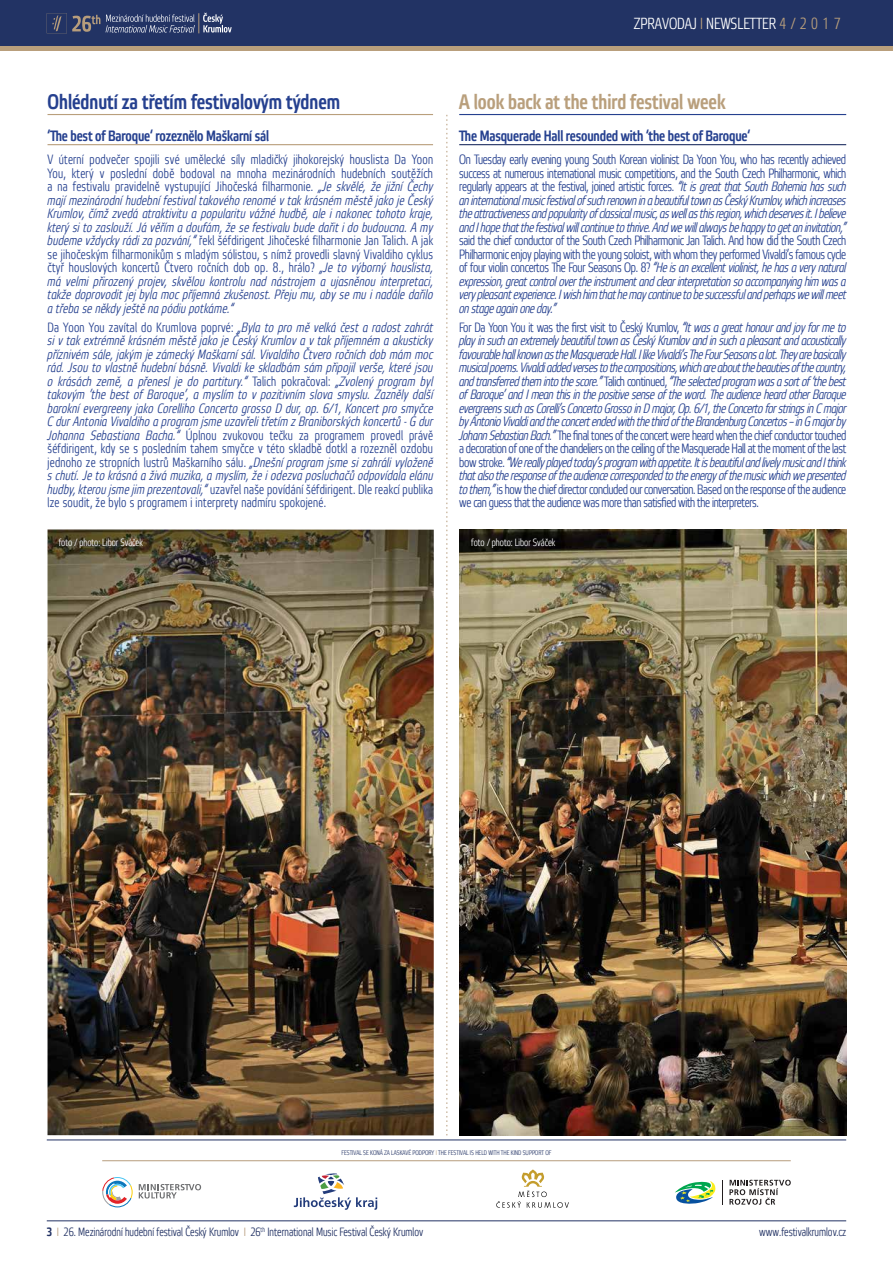
<style>
.page{position:relative;width:893px;height:1263px;background:#fff}
.page>*{position:absolute;margin:0;border:0;box-sizing:border-box;transform-origin:0 0}
.t1{font:500 21px "Etelka Narrow";color:#25408f}
.t2{font:500 21px "Etelka Narrow";color:#b99f7c}
.t3{font:300 16.05px "Etelka Narrow";color:#fff}
.t4{font:500 15px "Etelka Narrow";letter-spacing:-.01em;color:#25408f}
.t5{font:italic 300 13.5px/13.5px "Etelka Narrow";letter-spacing:-.02em;color:#25408f;text-align:justify}
.t6{font:300 12px "Etelka Narrow";color:#223264}
.t7{font:300 10.5px "Etelka Narrow";color:#fff}
.t8{font:300 6.75px "Etelka Narrow";color:#223264}
.s1{color:#b99f7c}
.s2{font-style:normal}
.s3{color:#b79c7c}
.s4{font-weight:500}
</style>
<div class="page">
<div style="left:0;top:0;width:893px;height:48px;background:#223364"></div>
<div style="left:0;top:46px;width:893px;height:5px;background:#b99f7c"></div>
<svg style="left:47px;top:13px;width:53px;height:20px"></svg>
<svg style="left:106px;top:13px;width:126px;height:20px"></svg>
<hr style="left:47px;top:1220px;width:799px;height:1px;background:#223264">
<hr style="left:47px;top:1139px;width:799px;height:1px;background:#223264">
<svg style="left:139px;top:1184px;width:62px;height:14px"></svg>
<svg style="left:102px;top:1177px;width:31px;height:30px"></svg>
<svg style="left:294px;top:1173px;width:83px;height:37px"></svg>
<svg style="left:496px;top:1169px;width:73px;height:39px"></svg>
<svg style="left:722px;top:1180px;width:1px;height:24px"></svg>
<svg style="left:729px;top:1180px;width:62px;height:25px"></svg>
<svg style="left:675px;top:1181px;width:41px;height:23px"></svg>
<hr style="left:102px;top:1160px;width:689px;height:1px;background:#b79c7c">
<svg style="left:446px;top:115px;width:1px;height:1020px"></svg>
<img style="left:48px;top:529px;width:386px;height:606px">
<hr style="left:48px;top:114px;width:385px;height:1px;background:#b99f7c">
<hr style="left:48px;top:144px;width:385px;height:1px;background:#b99f7c">
<hr style="left:459px;top:114px;width:387px;height:1px;background:#25408f">
<hr style="left:459px;top:144px;width:387px;height:1px;background:#223264">
<img style="left:459px;top:529px;width:387px;height:606px">
<p class="t3" style="left:634px;top:15px;width:208px">ZPRAVODAJ <span class="s1">I</span> NEWSLETTER <span class="s1">4 / 2 0 1 7</span></p>
<h1 class="t1" style="left:48px;top:89px;width:294px">Ohlédnutí za třetím festivalovým týdnem</h1>
<p class="t4" style="left:48px;top:127px;width:223px">‘The best of Baroque‘ rozeznělo Maškarní sál</p>
<p class="t5" style="left:48px;top:153px;width:387px"><span class="s2">V úterní podvečer spojili své umělecké síly mladičký jihokorejský houslista Da Yoon You, který v poslední době bodoval na mnoha mezinárodních hudebních soutěžích a na festivalu pravidelně vystupující Jihočeská filharmonie.</span> „Je skvělé, že jižní Čechy mají mezinárodní hudební festival takového renomé v tak krásném městě jako je Český Krumlov, čímž zvedá atraktivitu a popularitu vážné hudbě, ale i nakonec tohoto kraje, který si to zaslouží. Já věřím a doufám, že se festivalu bude dařit i do budoucna. A my budeme vždycky rádi za pozvání,“ <span class="s2">řekl šéfdirigent Jihočeské filharmonie Jan Talich. A jak se jihočeským filharmonikům s mladým sólistou, s nímž provedli slavný Vivaldiho cyklus čtyř houslových koncertů Čtvero ročních dob op. 8., hrálo?</span> „Je to výborný houslista, má velmi přirozený projev, skvělou kontrolu nad nástrojem a ujasněnou interpretaci, takže doprovodit jej byla moc příjemná zkušenost. Přeju mu, aby se mu i nadále dařilo a třeba se někdy ještě na pódiu potkáme.“</p>
<p class="t5" style="left:48px;top:321px;width:387px"><span class="s2">Da Yoon You zavítal do Krumlova poprvé:</span> „Byla to pro mě velká čest a radost zahrát si v tak extrémně krásném městě jako je Český Krumlov a v tak příjemném a akusticky příznivém sále, jakým je zámecký Maškarní sál. Vivaldiho Čtvero ročních dob mám moc rád. Jsou to vlastně hudební básně. Vivaldi ke skladbám sám připojil verše, které jsou o krásách země, a přenesl je do partitury.“ <span class="s2">Talich pokračoval:</span> „Zvolený program byl takovým ’the best of Baroque’, a myslím to v pozitivním slova smyslu. Zazněly další barokní evergreeny jako Corelliho Concerto grosso D dur, op. 6/1, Koncert pro smyčce C dur Antonia Vivaldiho a program jsme uzavřeli třetím z Braniborských koncertů - G dur Johanna Sebastiana Bacha.“ <span class="s2">Úplnou zvukovou tečku za programem provedl právě šéfdirigent, kdy se s posledním tahem smyčce v této skladbě dotkl a rozezněl ozdobu jednoho ze stropních lustrů Maškarního sálu.</span> „Dnešní program jsme si zahráli vyloženě s chutí. Je to krásná a živá muzika, a myslím, že i odezva posluchačů odpovídala elánu hudby, kterou jsme jim prezentovali,“ <span class="s2">uzavřel naše povídání šéfdirigent. Dle reakcí publika lze soudit, že bylo s programem i interprety nadmíru spokojené.</span></p>
<h1 class="t2" style="left:459px;top:89px;width:268px">A look back at the third festival week</h1>
<p class="t4" style="left:459px;top:127px;width:292px">The Masquerade Hall resounded with ‘the best of Baroque‘</p>
<p class="t5" style="left:459px;top:153px;width:388px"><span class="s2">On Tuesday early evening young South Korean violinist Da Yoon You, who has recently achieved success at numerous international music competitions, and the South Czech Philharmonic, which regularly appears at the festival, joined artistic forces.</span> “It is great that South Bohemia has such an international music festival of such renown in a beautiful town as Český Krumlov, which increases the attractiveness and popularity of classical music, as well as this region, which deserves it. I believe and I hope that the festival will continue to thrive. And we will always be happy to get an invitation,”</p>
<p class="t5" style="left:459px;top:234px;width:388px"><span class="s2">said the chief conductor of the South Czech Philharmonic Jan Talich. And how did the South Czech Philharmonic enjoy playing with the young soloist, with whom they performed Vivaldi’s famous cycle of four violin concertos The Four Seasons Op. 8?</span> “He is an excellent violinist, he has a very natural expression, great control over the instrument and clear interpretation so accompanying him was a very pleasant experience. I wish him that he may continue to be successful and perhaps we will meet on stage again one day.”</p>
<p class="t5" style="left:459px;top:321px;width:389px"><span class="s2">For Da Yoon You it was the first visit to Český Krumlov,</span> “It was a great honour and joy for me to play in such an extremely beautiful town as Český Krumlov and in such a pleasant and acoustically favourable hall known as the Masquerade Hall. I like Vivaldi’s The Four Seasons a lot. They are basically musical poems. Vivaldi added verses to the compositions, which are about the beauties of the country, and transferred them into the score.” <span class="s2">Talich continued,</span> “The selected program was a sort of ‘the best of Baroque’ and I mean this in the positive sense of the word. The audience heard other Baroque evergreens such as Corelli’s Concerto Grosso in D major, Op. 6/1, the Concerto for strings in C major by Antonio Vivaldi and the concert ended with the third of the Brandenburg Concertos – in G major by Johann Sebastian Bach.” <span class="s2">The final tones of the concert were heard when the chief conductor touched a decoration of one of the chandeliers on the ceiling of the Masquerade Hall at the moment of the last bow stroke.</span> “We really played today’s program with appetite. It is beautiful and lively music and I think that also the response of the audience corresponded to the energy of the music which we presented to them,” <span class="s2">is how the chief director concluded our conversation. Based on the response of the audience we can guess that the audience was more than satisfied with the interpreters.</span></p>
<p class="t7" style="left:59px;top:536px;width:86px">foto / photo: Libor Sváček</p>
<p class="t7" style="left:471px;top:536px;width:86px">foto / photo: Libor Sváček</p>
<p class="t8" style="left:341px;top:1149px;width:211px">FESTIVAL SE KONÁ ZA LASKAVÉ PODPORY <span class="s3">I</span> THE FESTIVAL IS HELD WITH THE KIND SUPPORT OF</p>
<p class="t6" style="left:47px;top:1225px;width:378px"><span class="s4">3</span> <span class="s3">I</span> 26. Mezinárodní hudební festival Český Krumlov <span class="s3">I</span> 26<sup>th</sup> International Music Festival Český Krumlov</p>
<p class="t6" style="left:759px;top:1225px;width:88px">www.festivalkrumlov.cz</p>
</div>
